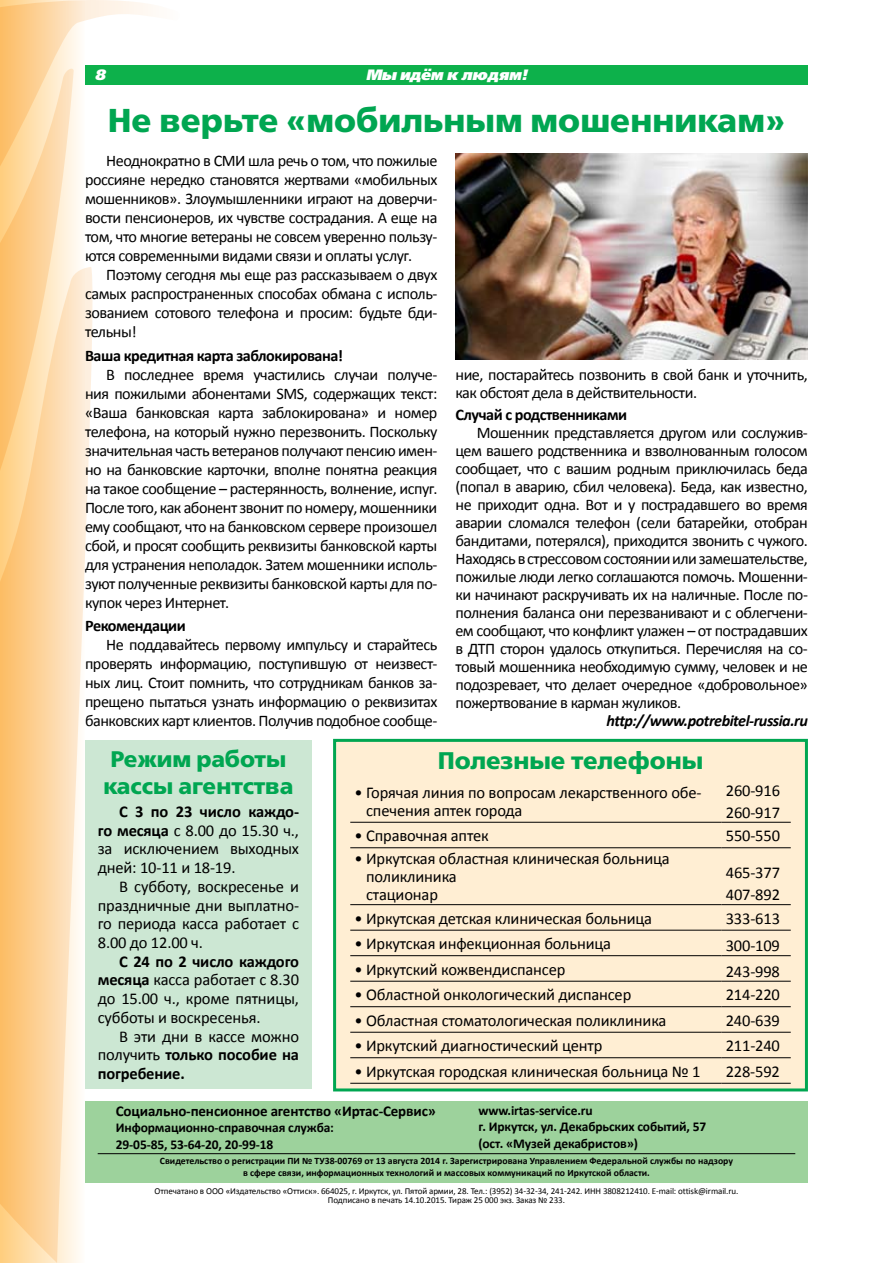
<style>
.page{position:relative;width:893px;height:1263px;background:#fff}
.page>*{position:absolute;margin:0;border:0;box-sizing:border-box;transform-origin:0 0}
.t1{font:33px "Free Set Bold C";color:#00a651}
.t2{font:24px "Free Set Bold C";color:#00a651}
.t3{font:22.5px/27px "Free Set Bold C";color:#00a651;text-align:center}
.t4{font:16.5px/18.8px "Calibri";letter-spacing:-.01em;color:#000;text-align:justify}
.t5{font:16.2px/19px "Calibri";letter-spacing:-.03em;color:#000;text-align:justify}
.t6{font:700 16.2px "Calibri";letter-spacing:-.03em;color:#000}
.t7{font:italic 700 16.2px "Calibri";letter-spacing:-.03em;color:#000}
.t8{font:700 15px "Calibri";letter-spacing:-.01em;color:#000}
.t9{font:italic 15px "Free Set Extra Bold C";letter-spacing:-.005em;color:#fff}
.t10{font:700 13.5px/16.5px "Calibri";letter-spacing:-.01em;color:#000}
.t11{font:700 9.75px/12px "Calibri";color:#000;text-align:center}
.t12{font:9px/9px "Calibri";letter-spacing:-.01em;color:#000}
.s1{font-weight:700}
</style>
<div class="page">
<div style="left:85px;top:66px;width:723px;height:19px;background:#0db14b"></div>
<svg style="left:0;top:528px;width:99px;height:735px"></svg>
<svg style="left:0;top:528px;width:74px;height:397px;background:#fcd095"></svg>
<svg style="left:0;top:0;width:182px;height:528px"></svg>
<div style="left:85px;top:1101px;width:723px;height:81px;background:#9dd29c"></div>
<hr style="left:98px;top:1153px;width:697px;height:1px;background:#000">
<div style="left:85px;top:740px;width:227px;height:349px;background:#cce7d3"></div>
<div style="left:335px;top:740px;width:471px;height:350px;background:#ffeed3"></div>
<hr style="left:350px;top:822px;width:372px;height:1px;background:#000">
<hr style="left:722px;top:822px;width:69px;height:1px;background:#000">
<hr style="left:350px;top:847px;width:372px;height:1px;background:#000">
<hr style="left:722px;top:847px;width:69px;height:1px;background:#000">
<hr style="left:350px;top:904px;width:372px;height:1px;background:#000">
<hr style="left:722px;top:904px;width:69px;height:1px;background:#000">
<hr style="left:350px;top:930px;width:372px;height:1px;background:#000">
<hr style="left:722px;top:930px;width:69px;height:1px;background:#000">
<hr style="left:350px;top:955px;width:372px;height:1px;background:#000">
<hr style="left:722px;top:955px;width:69px;height:1px;background:#000">
<hr style="left:350px;top:981px;width:372px;height:1px;background:#000">
<hr style="left:722px;top:981px;width:69px;height:1px;background:#000">
<hr style="left:350px;top:1006px;width:372px;height:1px;background:#000">
<hr style="left:722px;top:1006px;width:69px;height:1px;background:#000">
<hr style="left:350px;top:1032px;width:372px;height:1px;background:#000">
<hr style="left:722px;top:1032px;width:69px;height:1px;background:#000">
<hr style="left:350px;top:1057px;width:372px;height:1px;background:#000">
<hr style="left:722px;top:1057px;width:69px;height:1px;background:#000">
<hr style="left:350px;top:1083px;width:372px;height:1px;background:#000">
<hr style="left:722px;top:1083px;width:69px;height:1px;background:#000">
<div style="left:333px;top:739px;width:475px;height:352px;border:3px solid #00a651"></div>
<img style="left:455px;top:154px;width:353px;height:205px">
<p class="t9" style="left:94px;top:66px;width:12px">8</p>
<p class="t9" style="left:366px;top:66px;width:163px">Мы идём к людям!</p>
<h1 class="t1" style="left:108px;top:102px;width:679px">Не верьте «мобильным мошенникам»</h1>
<p class="t5" style="left:85px;top:150px;width:354px;text-indent:21px">Неоднократно в СМИ шла речь о том, что пожилые россияне нередко становятся жертвами «мобильных мошенников». Злоумышленники играют на доверчи&shy;вости пенсионеров, их чувстве сострадания. А еще на том, что многие ветераны не совсем уверенно пользу&shy;ются современными видами связи и оплаты услуг.</p>
<p class="t5" style="left:85px;top:265px;width:354px;text-indent:21px">Поэтому сегодня мы еще раз рассказываем о двух самых распространенных способах обмана с исполь&shy;зованием сотового телефона и просим: будьте бди&shy;тельны!</p>
<p class="t6" style="left:85px;top:345px;width:260px">Ваша кредитная карта заблокирована!</p>
<p class="t5" style="left:85px;top:364px;width:354px;text-indent:21px">В последнее время участились случаи получе&shy;ния пожилыми абонентами SMS, содержащих текст: «Ваша банковская карта заблокирована» и номер телефона, на который нужно перезвонить. Поскольку значительная часть ветеранов получают пенсию имен&shy;но на банковские карточки, вполне понятна реакция на такое сообщение – растерянность, волнение, испуг.<br>После того, как абонент звонит по номеру, мошенники ему сообщают, что на банковском сервере произошел сбой, и просят сообщить реквизиты банковской карты для устранения неполадок. Затем мошенники исполь&shy;зуют полученные реквизиты банковской карты для по&shy;купок через Интернет.</p>
<p class="t6" style="left:85px;top:616px;width:102px">Рекомендации</p>
<p class="t5" style="left:85px;top:634px;width:354px;text-indent:21px">Не поддавайтесь первому импульсу и старайтесь проверять информацию, поступившую от неизвест&shy;ных лиц. Стоит помнить, что сотрудникам банков за&shy;прещено пытаться узнать информацию о реквизитах банковских карт клиентов. Получив подобное сообще-</p>
<p class="t5" style="left:455px;top:364px;width:354px;line-height:18px">ние, постарайтесь позвонить в свой банк и уточнить, как обстоят дела в действительности.</p>
<p class="t6" style="left:455px;top:404px;width:173px">Случай с родственниками</p>
<p class="t5" style="left:455px;top:423px;width:354px;line-height:18px;text-indent:21px">Мошенник представляется другом или сослужив&shy;цем вашего родственника и взволнованным голосом сообщает, что с вашим родным приключилась беда (попал в аварию, сбил человека). Беда, как известно, не приходит одна. Вот и у пострадавшего во время аварии сломался телефон (сели батарейки, отобран бандитами, потерялся), приходится звонить с чужого.<br>Находясь в стрессовом состоянии или замешательстве, пожилые люди легко соглашаются помочь. Мошенни&shy;ки начинают раскручивать их на наличные. После по&shy;полнения баланса они перезванивают и с облегчени&shy;ем сообщают, что конфликт улажен – от пострадавших в ДТП сторон удалось откупиться. Перечисляя на со&shy;товый мошенника необходимую сумму, человек и не подозревает, что делает очередное «добровольное» пожертвование в карман жуликов.</p>
<p class="t7" style="left:606px;top:711px;width:203px">http://www.potrebitel-russia.ru</p>
<h3 class="t3" style="left:103px;top:745px;width:192px">Режим работы кассы агентства</h3>
<p class="t4" style="left:98px;top:801px;width:203px;text-indent:21px"><span class="s1">С 3 по 23 число каждо&shy;го месяца</span> с 8.00 до 15.30 ч., за исключением выходных дней: 10-11 и 18-19.</p>
<p class="t4" style="left:98px;top:876px;width:203px;text-indent:21px">В субботу, воскресенье и праздничные дни выплатно&shy;го периода касса работает с 8.00 до 12.00 ч.</p>
<p class="t4" style="left:98px;top:951px;width:203px;text-indent:21px"><span class="s1">C 24 по 2 число каждого месяца</span> касса работает с 8.30 до 15.00 ч., кроме пятницы, субботы и воскресенья.</p>
<p class="t4" style="left:98px;top:1026px;width:203px;text-indent:21px">В эти дни в кассе можно получить <span class="s1">только пособие на погребение.</span></p>
<h2 class="t2" style="left:438px;top:747px;width:267px">Полезные телефоны</h2>
<p class="t4" style="left:366px;top:783px;width:337px;line-height:18px;text-indent:-12px">• Горячая линия по вопросам лекарственного обе&shy;спечения аптек города</p>
<p class="t4" style="left:726px;top:778px;width:56px;line-height:22.2px">260-916<br>260-917</p>
<p class="t4" style="left:354px;top:825px;width:136px">• Справочная аптек</p>
<p class="t4" style="left:726px;top:825px;width:56px">550-550</p>
<p class="t4" style="left:366px;top:849px;width:305px;line-height:18px;text-align:left;text-indent:-12px">• Иркутская областная клиническая больница поликлиника<br>стационар</p>
<p class="t4" style="left:726px;top:861px;width:56px;line-height:22.2px">465-377<br>407-892</p>
<p class="t4" style="left:354px;top:908px;width:299px">• Иркутская детская клиническая больница</p>
<p class="t4" style="left:726px;top:908px;width:56px">333-613</p>
<p class="t4" style="left:354px;top:933px;width:258px">• Иркутская инфекционная больница</p>
<p class="t4" style="left:726px;top:936px;width:56px">300-109</p>
<p class="t4" style="left:354px;top:959px;width:213px">• Иркутский кожвендиспансер</p>
<p class="t4" style="left:726px;top:961px;width:56px">243-998</p>
<p class="t4" style="left:354px;top:984px;width:278px">• Областной онкологический диспансер</p>
<p class="t4" style="left:726px;top:984px;width:56px">214-220</p>
<p class="t4" style="left:354px;top:1010px;width:314px">• Областная стоматологическая поликлиника</p>
<p class="t4" style="left:726px;top:1010px;width:56px">240-639</p>
<p class="t4" style="left:354px;top:1035px;width:250px">• Иркутский диагностический центр</p>
<p class="t4" style="left:726px;top:1035px;width:56px">211-240</p>
<p class="t4" style="left:354px;top:1061px;width:348px">• Иркутская городская клиническая больница № 1</p>
<p class="t4" style="left:726px;top:1061px;width:56px">228-592</p>
<p class="t8" style="left:116px;top:1101px;width:321px">Социально-пенсионное агентство «Иртас-Сервис»</p>
<p class="t10" style="left:116px;top:1119px;width:220px">Информационно-справочная служба:<br>29-05-85, 53-64-20, 20-99-18</p>
<p class="t10" style="left:478px;top:1101px;width:229px">www.irtas-service.ru<br>г. Иркутск, ул. Декабрьских событий, 57 (ост. «Музей декабристов»)</p>
<p class="t11" style="left:160px;top:1154px;width:574px">Свидетельство о регистрации ПИ № ТУ38-00769 от 13 августа 2014 г. Зарегистрирована Управлением Федеральной службы по надзору в сфере связи, информационных технологий и массовых коммуникаций по Иркутской области.</p>
<p class="t12" style="left:154px;top:1185px;width:59px">Отпечатано в ООО</p>
<p class="t12" style="left:328px;top:1185px;width:412px;text-indent:-102px">«Издательство «Оттиск». 664025, г. Иркутск, ул. Пятой армии, 28. Тел.: (3952) 34-32-34, 241-242. ИНН 3808212410. E-mail: ottisk@irmail.ru.<br>Подписано в печать 14.10.2015. Тираж 25 000 экз. Заказ № 233.</p>
</div>
